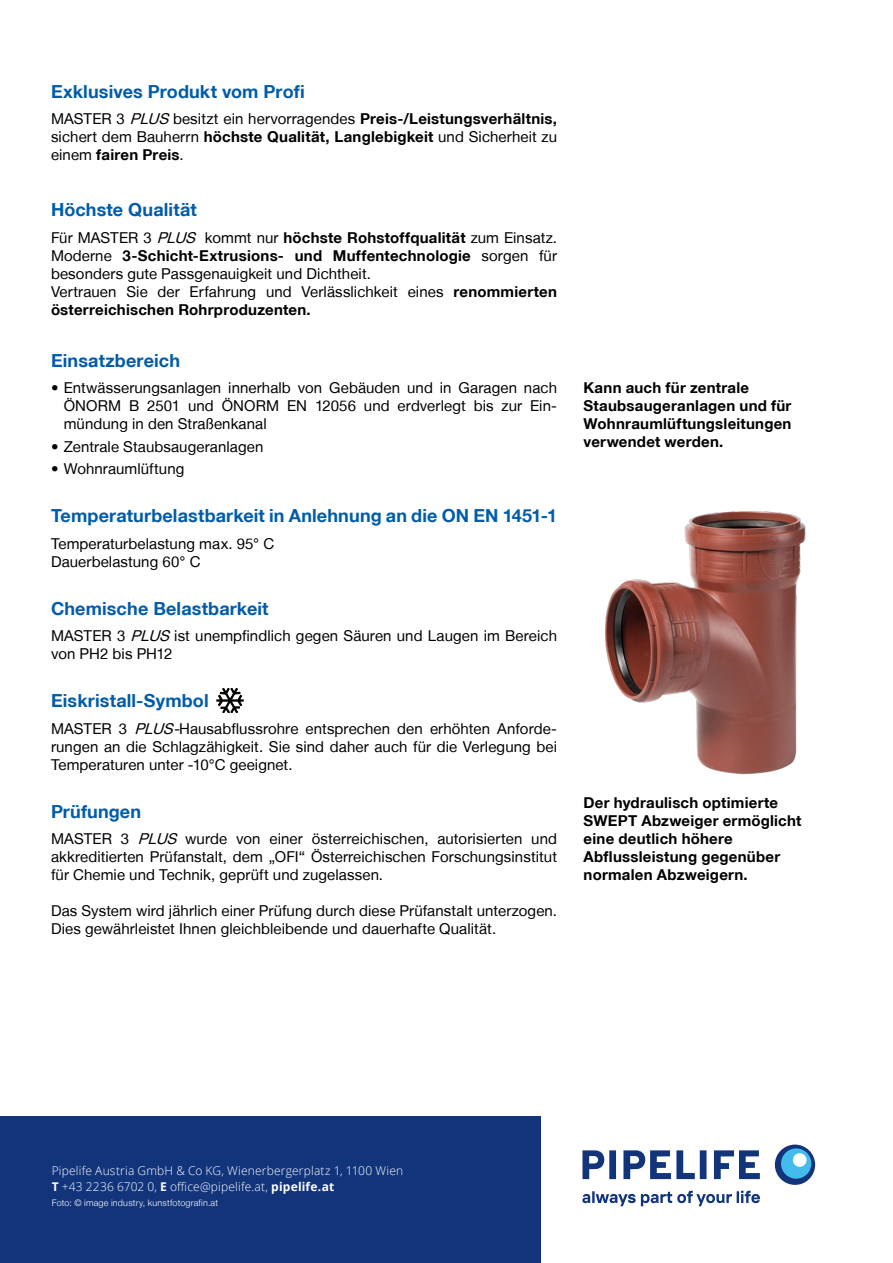
<style>
.page{position:relative;width:893px;height:1263px;background:#fff}
.page>*{position:absolute;margin:0;border:0;box-sizing:border-box;transform-origin:0 0}
.t1{font:700 18px "Helvetica Neue LT";letter-spacing:.01em;color:#005ca9}
.t2{font:15px/18px "Helvetica Neue LT";letter-spacing:.005em;color:#000;text-align:justify}
.t3{font:700 15px/18px "Helvetica Neue LT";letter-spacing:.015em;color:#000}
.t4{font:300 12px/16.5px "Open Sans";letter-spacing:.015em;color:#fff}
.t5{font:300 9px "Helvetica Neue LT";letter-spacing:.025em;color:#fff}
.s1{font-style:italic}
.s2{font-weight:700}
</style>
<div class="page">
<img style="left:605px;top:511px;width:201px;height:264px">
<svg style="left:217px;top:688px;width:26px;height:25px"></svg>
<svg style="left:582px;top:1144px;width:233px;height:62px"></svg>
<div style="left:781px;top:1148px;width:30px;height:31px;background:#43bced;border-radius:50%"></div>
<div style="left:793px;top:1153px;width:13px;height:14px;background:#fff;border-radius:50%"></div>
<div style="left:0;top:1116px;width:540px;height:147px;background:#11347b"></div>
<p class="t1" style="left:51px;top:80px;width:255px">Exklusives Produkt vom Profi</p>
<p class="t2" style="left:51px;top:110px;width:508px">MASTER 3 <span class="s1">PLUS</span> besitzt ein hervorragendes <span class="s2">Preis-/Leistungsverhältnis, </span>sichert dem Bauherrn <span class="s2">höchste Qualität, Langlebigkeit</span> und Sicherheit zu einem <span class="s2">fairen Preis</span>.</p>
<p class="t1" style="left:51px;top:198px;width:147px">Höchste Qualität</p>
<p class="t2" style="left:51px;top:228px;width:508px;text-align:left">Für MASTER 3 <span class="s1">PLUS</span> kommt nur <span class="s2">höchste Rohstoffqualität</span> zum Einsatz.<br>Moderne <span class="s2">3-Schicht-Extrusions- und Muffentechnologie</span> sorgen für besonders gute Passgenauigkeit und Dichtheit.<br>Vertrauen Sie der Erfahrung und Verlässlichkeit eines <span class="s2">renommierten österreichischen Rohrproduzenten.</span></p>
<p class="t1" style="left:51px;top:349px;width:131px">Einsatzbereich</p>
<p class="t2" style="left:64px;top:379px;width:495px;text-indent:-13px">• Entwässerungsanlagen innerhalb von Gebäuden und in Garagen nach ÖNORM B 2501 und ÖNORM EN 12056 und erdverlegt bis zur Ein&shy;mündung in den Straßenkanal</p>
<p class="t2" style="left:51px;top:437px;width:214px">• Zentrale Staubsaugeranlagen</p>
<p class="t2" style="left:51px;top:459px;width:135px">• Wohnraumlüftung</p>
<p class="t1" style="left:51px;top:504px;width:507px">Temperaturbelastbarkeit in Anlehnung an die ON EN 1451-1</p>
<p class="t2" style="left:51px;top:534px;width:225px">Temperaturbelastung max. 95° C<br>Dauerbelastung 60° C</p>
<p class="t1" style="left:51px;top:597px;width:219px">Chemische Belastbarkeit</p>
<p class="t2" style="left:51px;top:627px;width:507px">MASTER 3 <span class="s1">PLUS</span> ist unempfindlich gegen Säuren und Laugen im Bereich von PH2 bis PH12</p>
<p class="t1" style="left:51px;top:690px;width:159px">Eiskristall-Symbol</p>
<p class="t2" style="left:51px;top:719px;width:507px">MASTER 3 <span class="s1">PLUS-</span>Hausabflussrohre entsprechen den erhöhten Anforde&shy;rungen an die Schlagzähigkeit. Sie sind daher auch für die Verlegung bei Temperaturen unter -10°C geeignet.</p>
<p class="t1" style="left:51px;top:800px;width:92px">Prüfungen</p>
<p class="t2" style="left:51px;top:830px;width:507px">MASTER 3 <span class="s1">PLUS</span> wurde von einer österreichischen, autorisierten und akkreditierten Prüfanstalt, dem „OFI“ Österreichischen Forschungsinstitut für Chemie und Technik, geprüft und zugelassen.</p>
<p class="t2" style="left:51px;top:902px;width:507px">Das System wird jährlich einer Prüfung durch diese Prüfanstalt unterzogen.<br>Dies gewährleistet Ihnen gleichbleibende und dauerhafte Qualität.</p>
<p class="t3" style="left:584px;top:379px;width:209px">Kann auch für zentrale<br>Staubsaugeranlagen und für<br>Wohnraumlüftungsleitungen verwendet werden.</p>
<p class="t3" style="left:584px;top:793px;width:219px">Der hydraulisch optimierte<br>SWEPT Abzweiger ermöglicht eine deutlich höhere<br>Abflussleistung gegenüber normalen Abzweigern.</p>
<p class="t4" style="left:52px;top:1162px;width:353px">Pipelife Austria GmbH &amp; Co KG, Wienerbergerplatz 1, 1100 Wien<br><span class="s2">T</span> +43 2236 6702 0, <span class="s2">E</span> office@pipelife.at, <span class="s2">pipelife.at</span></p>
<p class="t5" style="left:52px;top:1198px;width:168px">Foto: © image industry, kunstfotografin.at</p>
</div>
